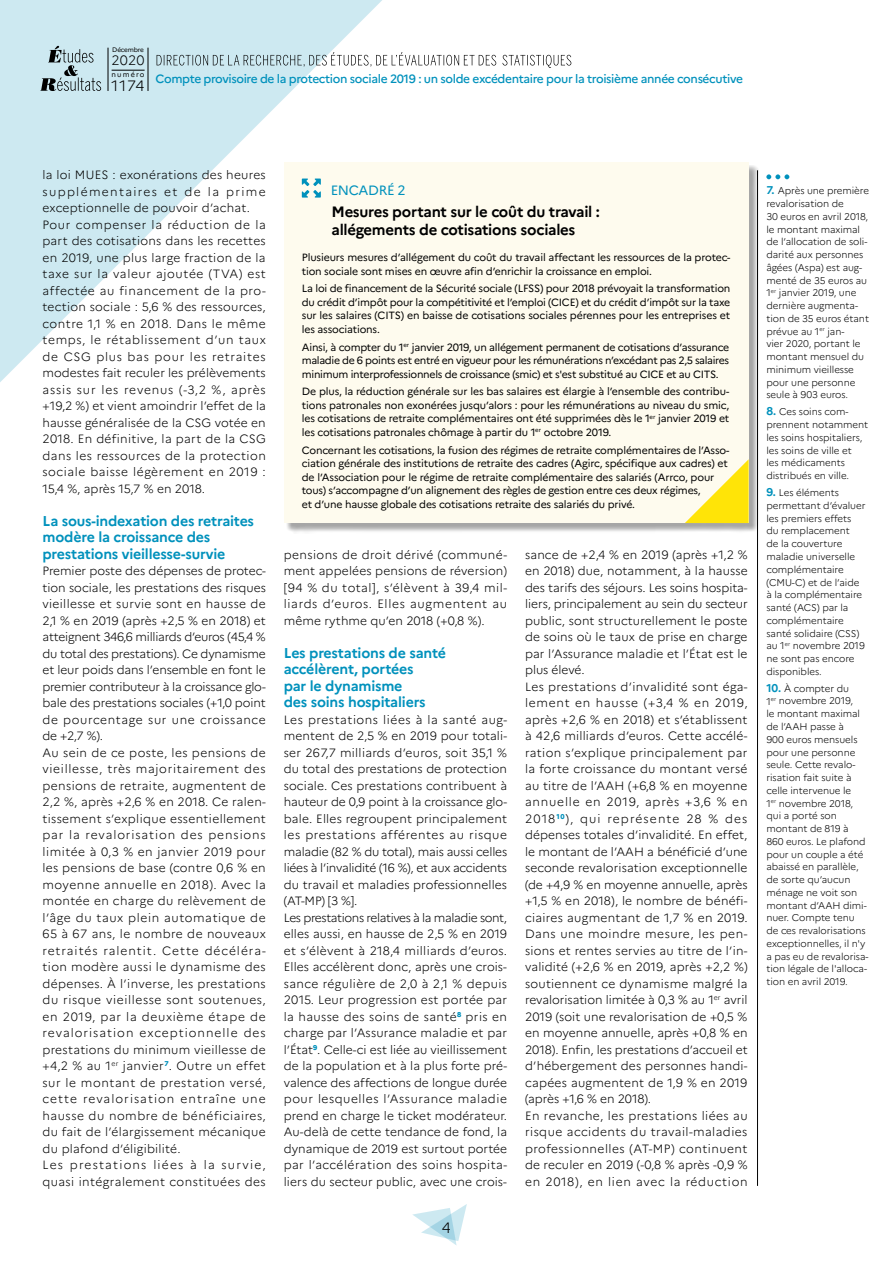
<style>
.page{position:relative;width:893px;height:1263px;background:#fff}
.page>*{position:absolute;margin:0;border:0;box-sizing:border-box;transform-origin:0 0}
.t1{font:700 15px/18px "Marianne";letter-spacing:-.02em;color:#000}
.t2{font:300 15px "Marianne";color:#000}
.t3{font:700 14.25px/16.5px "Marianne";letter-spacing:-.015em;color:#0091bc}
.t4{font:13.5px "Marianne";letter-spacing:-.025em;color:#0091bc}
.t5{font:300 13.5px "Marianne";color:#000}
.t6{font:300 12px/16.5px "Marianne";letter-spacing:.02em;color:#000}
.t7{font:500 12px "Marianne";letter-spacing:-.03em;color:#0091bc}
.t8{font:10.5px/13.5px "Marianne";letter-spacing:-.015em;color:#000;text-align:justify}
.t9{font:300 9.75px/12.8px "Marianne";letter-spacing:-.005em;color:#000}
.t10{font:7.2px "Marianne";letter-spacing:.16em;color:#000}
.t11{font:6.45px "Marianne";letter-spacing:-.03em;color:#000}
.s1{font-weight:700;font-size:11.25px;color:#0091bc}
</style>
<div class="page">
<svg style="left:0;top:0;width:404px;height:382px;fill:#cde9f1"></svg>
<hr style="left:108px;top:48px;width:1px;height:43px;background:#000">
<hr style="left:148px;top:48px;width:1px;height:43px;background:#000">
<svg style="left:157px;top:52px;width:414px;height:16px"></svg>
<svg style="left:40px;top:46px;width:61px;height:45px;background:#a6bcc3"></svg>
<svg style="left:412px;top:1204px;width:55px;height:41px"></svg>
<hr style="left:757px;top:170px;width:1px;height:1016px;background:#000">
<hr style="left:112px;top:70px;width:33px;height:1px;background:#000">
<svg style="left:766px;top:174px;width:23px;height:5px"></svg>
<div style="left:286px;top:165px;width:472px;height:368px;background:#000;opacity:.35"></div>
<div style="left:284px;top:163px;width:464px;height:360px;background:#fefbee"></div>
<svg style="left:302px;top:179px;width:19px;height:19px"></svg>
<svg style="left:685px;top:459px;width:64px;height:64px"></svg>
<p class="t11" style="left:112px;top:46px;width:33px">Décembre</p>
<p class="t5" style="left:112px;top:52px;width:34px">2020</p>
<p class="t10" style="left:112px;top:70px;width:34px">numéro</p>
<p class="t2" style="left:112px;top:76px;width:34px">1174</p>
<p class="t7" style="left:156px;top:71px;width:589px">Compte provisoire de la protection sociale 2019 : un solde excédentaire pour la troisième année consécutive</p>
<p class="t6" style="left:43px;top:167px;width:225px">la loi MUES : exonérations des heures supplémentaires et de la prime exceptionnelle de pouvoir d’achat.<br>Pour compenser la réduction de la part des cotisations dans les recettes en 2019, une plus large fraction de la taxe sur la valeur ajoutée (TVA) est affectée au financement de la pro&shy;tection sociale : 5,6 % des ressources, contre 1,1 % en 2018. Dans le même temps, le rétablissement d’un taux de CSG plus bas pour les retraites modestes fait reculer les prélèvements assis sur les revenus (-3,2 %, après +19,2 %) et vient amoindrir l’effet de la hausse généralisée de la CSG votée en 2018. En définitive, la part de la CSG dans les ressources de la protection sociale baisse légèrement en 2019 :<br>15,4 %, après 15,7 % en 2018.</p>
<p class="t3" style="left:43px;top:512px;width:213px">La sous-indexation des retraites modère la croissance des prestations vieillesse-survie</p>
<p class="t6" style="left:43px;top:563px;width:225px">Premier poste des dépenses de protec&shy;tion sociale, les prestations des risques vieillesse et survie sont en hausse de 2,1 % en 2019 (après +2,5 % en 2018) et atteignent 346,6 milliards d’euros (45,4 % du total des prestations). Ce dynamisme et leur poids dans l’ensemble en font le premier contributeur à la croissance glo&shy;bale des prestations sociales (+1,0 point de pourcentage sur une croissance de +2,7 %).<br>Au sein de ce poste, les pensions de vieillesse, très majoritairement des pensions de retraite, augmentent de 2,2 %, après +2,6 % en 2018. Ce ralen&shy;tissement s’explique essentiellement par la revalorisation des pensions limitée à 0,3 % en janvier 2019 pour les pensions de base (contre 0,6 % en moyenne annuelle en 2018). Avec la montée en charge du relèvement de l’âge du taux plein automatique de 65 à 67 ans, le nombre de nouveaux retraités ralentit. Cette décéléra&shy;tion modère aussi le dynamisme des dépenses. À l’inverse, les prestations du risque vieillesse sont soutenues, en 2019, par la deuxième étape de revalorisation exceptionnelle des prestations du minimum vieillesse de +4,2 % au 1<sup>er</sup> janvier<sup>7</sup>. Outre un effet sur le montant de prestation versé, cette revalorisation entraîne une hausse du nombre de bénéficiaires, du fait de l’élargissement mécanique du plafond d’éligibilité.<br>Les prestations liées à la survie, quasi intégralement constituées des</p>
<p class="t4" style="left:331px;top:182px;width:76px">ENCADRÉ 2</p>
<p class="t1" style="left:332px;top:202px;width:270px">Mesures portant sur le coût du travail : allégements de cotisations sociales</p>
<p class="t8" style="left:302px;top:251px;width:430px">Plusieurs mesures d’allégement du coût du travail affectant les ressources de la protec&shy;tion sociale sont mises en œuvre afin d’enrichir la croissance en emploi.</p>
<p class="t8" style="left:302px;top:282px;width:430px">La loi de financement de la Sécurité sociale (LFSS) pour 2018 prévoyait la transformation du crédit d’impôt pour la compétitivité et l’emploi (CICE) et du crédit d’impôt sur la taxe sur les salaires (CITS) en baisse de cotisations sociales pérennes pour les entreprises et les associations.</p>
<p class="t8" style="left:302px;top:340px;width:429px">Ainsi, à compter du 1<sup>er</sup> janvier 2019, un allégement permanent de cotisations d’assurance maladie de 6 points est entré en vigueur pour les rémunérations n’excédant pas 2,5 salaires minimum interprofessionnels de croissance (smic) et s'est substitué au CICE et au CITS.</p>
<p class="t8" style="left:302px;top:385px;width:429px">De plus, la réduction générale sur les bas salaires est élargie à l’ensemble des contribu&shy;tions patronales non exonérées jusqu’alors : pour les rémunérations au niveau du smic, les cotisations de retraite complémentaires ont été supprimées dès le 1<sup>er</sup> janvier 2019 et les cotisations patronales chômage à partir du 1<sup>er</sup> octobre 2019.</p>
<p class="t8" style="left:302px;top:443px;width:429px;text-align:left">Concernant les cotisations, la fusion des régimes de retraite complémentaires de l’Asso&shy;ciation générale des institutions de retraite des cadres (Agirc, spécifique aux cadres) et de l’Association pour le régime de retraite complémentaire des salariés (Arrco, pour tous) s’accompagne d’un alignement des règles de gestion entre ces deux régimes,<br>et d’une hausse globale des cotisations retraite des salariés du privé.</p>
<p class="t6" style="left:284px;top:546px;width:225px;text-align:justify">pensions de droit dérivé (communé&shy;ment appelées pensions de réversion) [94 % du total], s’élèvent à 39,4 mil&shy;liards d’euros. Elles augmentent au même rythme qu’en 2018 (+0,8 %).</p>
<p class="t3" style="left:284px;top:644px;width:164px">Les prestations de santé accélèrent, portées<br>par le dynamisme<br>des soins hospitaliers</p>
<p class="t6" style="left:284px;top:711px;width:225px">Les prestations liées à la santé aug&shy;mentent de 2,5 % en 2019 pour totali&shy;ser 267,7 milliards d’euros, soit 35,1 % du total des prestations de protection sociale. Ces prestations contribuent à hauteur de 0,9 point à la croissance glo&shy;bale. Elles regroupent principalement les prestations afférentes au risque maladie (82 % du total), mais aussi celles liées à l’invalidité (16 %), et aux accidents du travail et maladies professionnelles (AT-MP) [3 %].<br>Les prestations relatives à la maladie sont, elles aussi, en hausse de 2,5 % en 2019 et s’élèvent à 218,4 milliards d’euros.<br>Elles accélèrent donc, après une crois&shy;sance régulière de 2,0 à 2,1 % depuis 2015. Leur progression est portée par la hausse des soins de santé<sup>8</sup> pris en charge par l’Assurance maladie et par l’État<sup>9</sup>. Celle-ci est liée au vieillissement de la population et à la plus forte pré&shy;valence des affections de longue durée pour lesquelles l’Assurance maladie prend en charge le ticket modérateur.<br>Au-delà de cette tendance de fond, la dynamique de 2019 est surtout portée par l’accélération des soins hospita&shy;liers du secteur public, avec une crois-</p>
<p class="t2" style="left:442px;top:1218px;width:10px">4</p>
<p class="t6" style="left:525px;top:546px;width:224px">sance de +2,4 % en 2019 (après +1,2 % en 2018) due, notamment, à la hausse des tarifs des séjours. Les soins hospita&shy;liers, principalement au sein du secteur public, sont structurellement le poste de soins où le taux de prise en charge par l’Assurance maladie et l’État est le plus élevé.<br>Les prestations d’invalidité sont éga&shy;lement en hausse (+3,4 % en 2019, après +2,6 % en 2018) et s’établissent à 42,6 milliards d’euros. Cette accélé&shy;ration s’explique principalement par la forte croissance du montant versé au titre de l’AAH (+6,8 % en moyenne annuelle en 2019, après +3,6 % en 2018<sup>10</sup>), qui représente 28 % des dépenses totales d’invalidité. En effet, le montant de l’AAH a bénéficié d’une seconde revalorisation exceptionnelle (de +4,9 % en moyenne annuelle, après +1,5 % en 2018), le nombre de bénéfi&shy;ciaires augmentant de 1,7 % en 2019.<br>Dans une moindre mesure, les pen&shy;sions et rentes servies au titre de l’in&shy;validité (+2,6 % en 2019, après +2,2 %) soutiennent ce dynamisme malgré la revalorisation limitée à 0,3 % au 1<sup>er</sup> avril 2019 (soit une revalorisation de +0,5 % en moyenne annuelle, après +0,8 % en 2018). Enfin, les prestations d’accueil et d’hébergement des personnes handi&shy;capées augmentent de 1,9 % en 2019 (après +1,6 % en 2018).<br>En revanche, les prestations liées au risque accidents du travail-maladies professionnelles (AT-MP) continuent de reculer en 2019 (-0,8 % après -0,9 % en 2018), en lien avec la réduction</p>
<p class="t9" style="left:766px;top:185px;width:104px"><span class="s1">7.</span> Après une première revalorisation de<br>30 euros en avril 2018, le montant maximal de l’allocation de soli&shy;darité aux personnes âgées (Aspa) est aug&shy;menté de 35 euros au<br>1<sup>er</sup> janvier 2019, une dernière augmenta&shy;tion de 35 euros étant prévue au 1<sup>er</sup> jan-<br>vier 2020, portant le montant mensuel du minimum vieillesse pour une personne seule à 903 euros.</p>
<p class="t9" style="left:766px;top:406px;width:103px"><span class="s1">8.</span> Ces soins com&shy;prennent notamment les soins hospitaliers, les soins de ville et<br>les médicaments distribués en ville.</p>
<p class="t9" style="left:766px;top:486px;width:101px"><span class="s1">9.</span> Les éléments permettant d’évaluer les premiers effets du remplacement<br>de la couverture maladie universelle complémentaire (CMU-C) et de l’aide à la complémentaire santé (ACS) par la complémentaire santé solidaire (CSS) au 1<sup>er</sup> novembre 2019 ne sont pas encore disponibles.</p>
<p class="t9" style="left:766px;top:682px;width:104px"><span class="s1">10.</span> À compter du<br>1<sup>er</sup> novembre 2019,<br>le montant maximal de l’AAH passe à<br>900 euros mensuels pour une personne seule. Cette revalo&shy;risation fait suite à celle intervenue le<br>1<sup>er</sup> novembre 2018, qui a porté son montant de 819 à<br>860 euros. Le plafond pour un couple a été abaissé en parallèle, de sorte qu’aucun ménage ne voit son montant d’AAH dimi&shy;nuer. Compte tenu de ces revalorisations exceptionnelles, il n'y a pas eu de revalorisa&shy;tion légale de l'alloca&shy;tion en avril 2019.</p>
</div>
